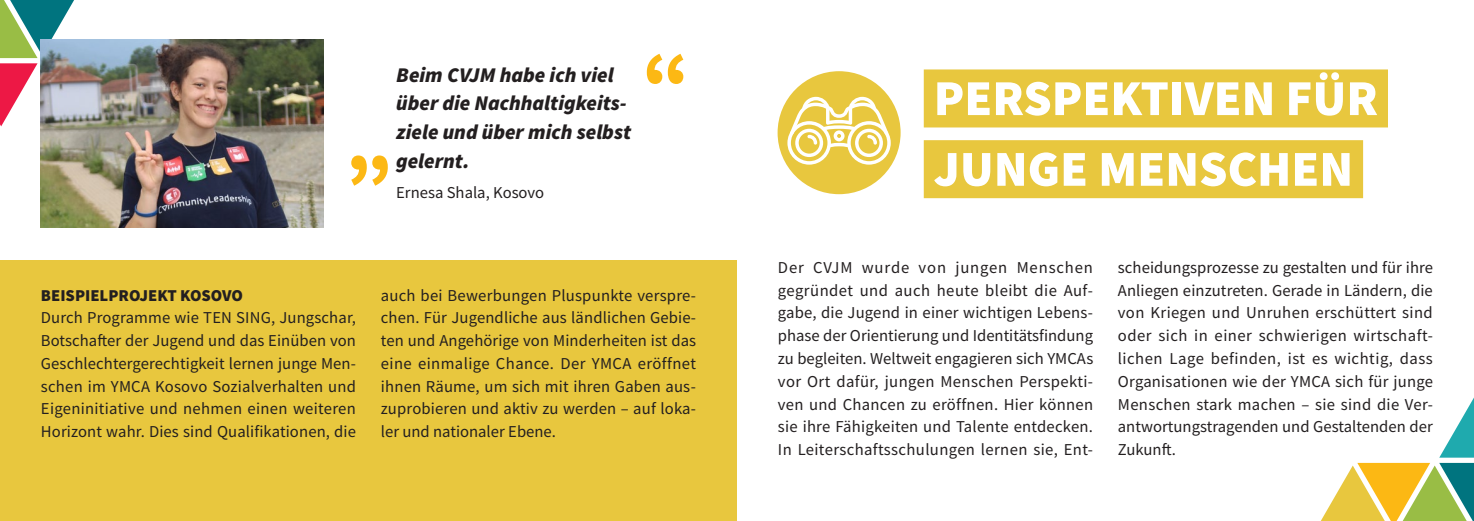
<style>
.page{position:relative;width:1474px;height:521px;background:#fff}
.page>*{position:absolute;margin:0;border:0;box-sizing:border-box;transform-origin:0 0}
.Balken{font:900 50.4px "Source Sans Pro";color:#fff}
.t1{font:italic 900 21px/28.7px "Source Sans Pro";color:#231f20}
.AHZ_fließ{font:16.62px/22.8px "Source Sans Pro";letter-spacing:.005em;color:#231f20;text-align:justify}
.sub{font:900 16.62px "Source Sans Pro";color:#231f20}
</style>
<div class="page">
<svg style="left:1321px;top:399px;width:152px;height:122px"></svg>
<svg style="left:0;top:0;width:86px;height:132px"></svg>
<div style="left:0;top:260px;width:737px;height:261px;background:#e8c73e"></div>
<svg style="left:351px;top:155px;width:37px;height:31px"></svg>
<svg style="left:647px;top:54px;width:36px;height:30px"></svg>
<img style="left:41px;top:40px;width:282px;height:188px">
<div style="left:923px;top:69px;width:464px;height:58px;background:#e8c73e"></div>
<div style="left:923px;top:140px;width:439px;height:58px;background:#e8c73e"></div>
<div style="left:777px;top:71px;width:123px;height:123px;background:#e8c73e;border-radius:50%"></div>
<svg style="left:787px;top:97px;width:103px;height:68px"></svg>
<p class="t1" style="left:396px;top:60px;width:236px">Beim CVJM habe ich viel über die Nachhaltigkeits&shy;ziele und über mich selbst gelernt.</p>
<p class="AHZ_fließ" style="left:396px;top:181px;width:150px">Ernesa Shala, Kosovo</p>
<p class="sub" style="left:41px;top:284px;width:204px">BEISPIELPROJEKT KOSOVO</p>
<p class="AHZ_fließ" style="left:41px;top:306px;width:317px">Durch Programme wie TEN SING, Jungschar, Botschafter der Jugend und das Einüben von Geschlechtergerechtigkeit lernen junge Men&shy;schen im YMCA Kosovo Sozialverhalten und Eigeninitiative und nehmen einen weiteren Horizont wahr. Dies sind Qualifikationen, die</p>
<p class="AHZ_fließ" style="left:381px;top:284px;width:317px">auch bei Bewerbungen Pluspunkte verspre&shy;chen. Für Jugendliche aus ländlichen Gebie&shy;ten und Angehörige von Minderheiten ist das eine einmalige Chance. Der YMCA eröffnet ihnen Räume, um sich mit ihren Gaben aus&shy;zuprobieren und aktiv zu werden – auf loka&shy;ler und nationaler Ebene.</p>
<p class="Balken" style="left:933px;top:63px;width:446px">PERSPEKTIVEN FÜR</p>
<p class="Balken" style="left:933px;top:134px;width:421px">JUNGE MENSCHEN</p>
<p class="AHZ_fließ" style="left:778px;top:256px;width:317px">Der CVJM wurde von jungen Menschen gegründet und auch heute bleibt die Auf&shy;gabe, die Jugend in einer wichtigen Lebens&shy;phase der Orientierung und Identitätsfindung zu begleiten. Weltweit engagieren sich YMCAs vor Ort dafür, jungen Menschen Perspekti&shy;ven und Chancen zu eröffnen. Hier können sie ihre Fähigkeiten und Talente entdecken.<br>In Leiterschaftsschulungen lernen sie, Ent-</p>
<p class="AHZ_fließ" style="left:1117px;top:256px;width:317px">scheidungsprozesse zu gestalten und für ihre Anliegen einzutreten. Gerade in Ländern, die von Kriegen und Unruhen erschüttert sind oder sich in einer schwierigen wirtschaft&shy;lichen Lage befinden, ist es wichtig, dass Organisationen wie der YMCA sich für junge Menschen stark machen – sie sind die Ver&shy;antwortungstragenden und Gestaltenden der Zukunft.</p>
</div>
